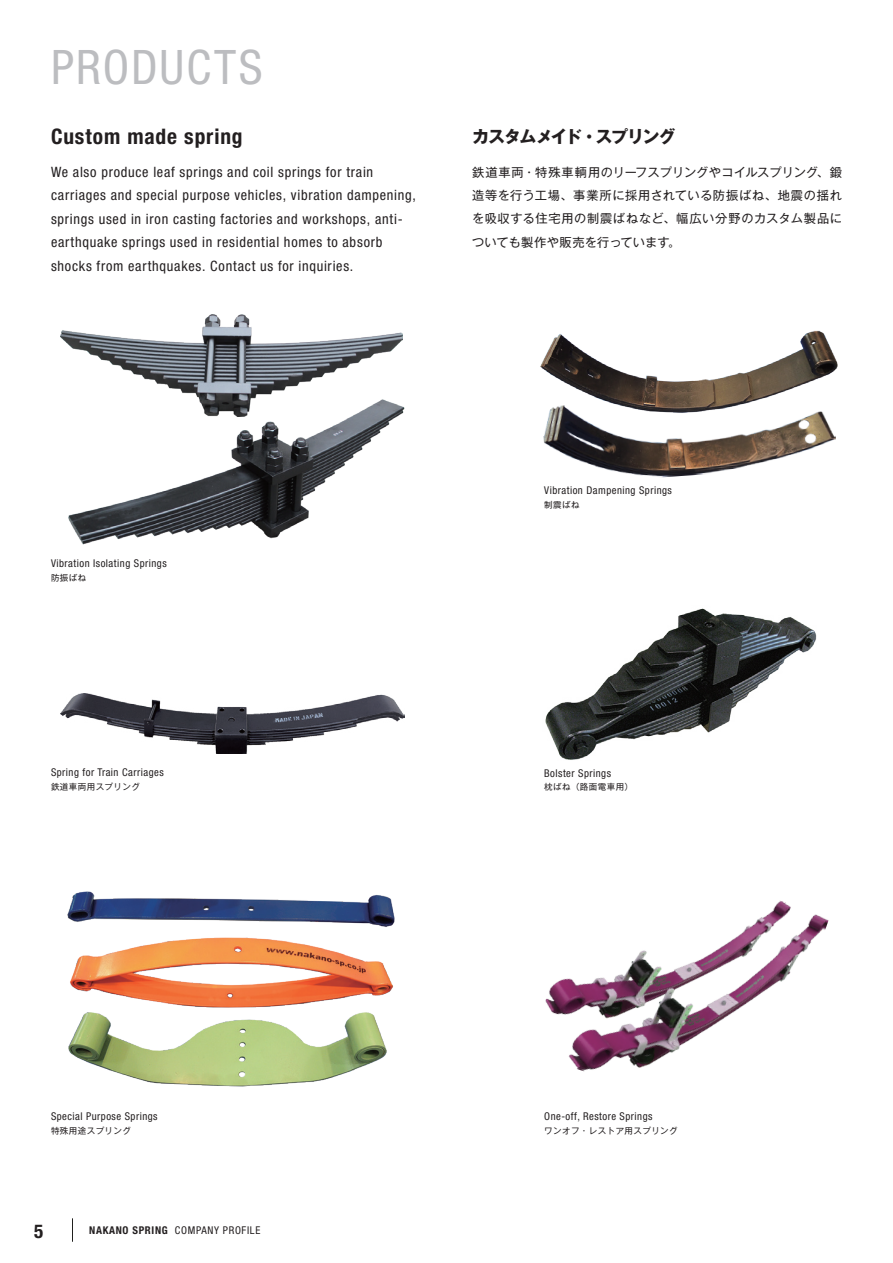
<style>
.page{position:relative;width:893px;height:1263px;background:#fff}
.page>*{position:absolute;margin:0;border:0;box-sizing:border-box;transform-origin:0 0}
.t1{font:condensed 47.55px "Helvetica Neue";letter-spacing:.045em;color:#bcbdc0}
.t2{font:700 condensed 21.45px "Helvetica Neue";letter-spacing:.04em;color:#231f20}
.t3{font:700 condensed 19.05px "Helvetica Neue";color:#231f20}
.t4{font:700 16.95px "Gothic MB101 Pr 6";letter-spacing:-.075em;color:#231f20}
.t5{font:condensed 14.25px/23.4px "Helvetica Neue";letter-spacing:.05em;color:#231f20}
.t6{font:12.15px/23.4px "Gothic MB101 Pr 6";letter-spacing:.035em;color:#231f20;text-align:justify}
.t7{font:condensed 10.65px "Helvetica Neue";letter-spacing:.045em;color:#231f20}
.t8{font:8.55px "Gothic MB101 Pr 6";letter-spacing:.05em;color:#231f20}
.s1{font-weight:700}
</style>
<div class="page">
<svg style="left:72px;top:1218px;width:1px;height:24px"></svg>
<img style="left:545px;top:608px;width:272px;height:152px">
<img style="left:540px;top:330px;width:298px;height:57px">
<img style="left:543px;top:387px;width:293px;height:91px">
<img style="left:68px;top:407px;width:337px;height:138px">
<img style="left:61px;top:315px;width:342px;height:101px">
<img style="left:68px;top:891px;width:327px;height:36px">
<img style="left:70px;top:937px;width:323px;height:71px">
<img style="left:68px;top:1012px;width:319px;height:75px">
<img style="left:61px;top:693px;width:343px;height:60px">
<img style="left:545px;top:901px;width:284px;height:171px">
<p class="t1" style="left:51px;top:40px;width:213px">PRODUCTS</p>
<p class="t2" style="left:51px;top:124px;width:193px">Custom made spring</p>
<p class="t5" style="left:51px;top:160px;width:366px">We also produce leaf springs and coil springs for train carriages and special purpose vehicles, vibration dampening, springs used in iron casting factories and workshops, anti&shy;earthquake springs used in residential homes to absorb shocks from earthquakes. Contact us for inquiries.</p>
<p class="t4" style="left:472px;top:122px;width:205px">カスタムメイド・スプリング</p>
<p class="t6" style="left:472px;top:159px;width:371px">鉄道車両・特殊車輌用のリーフスプリングやコイルスプリング、鍛造等を行う工場、事業所に採用されている防振ばね、地震の揺れを吸収する住宅用の制震ばねなど、幅広い分野のカスタム製品についても製作や販売を行っています。</p>
<p class="t7" style="left:51px;top:557px;width:117px">Vibration Isolating Springs</p>
<p class="t8" style="left:51px;top:570px;width:37px">防振ばね</p>
<p class="t7" style="left:51px;top:766px;width:114px">Spring for Train Carriages</p>
<p class="t8" style="left:51px;top:780px;width:90px">鉄道車両用スプリング</p>
<p class="t7" style="left:544px;top:484px;width:129px">Vibration Dampening Springs</p>
<p class="t8" style="left:544px;top:497px;width:37px">制震ばね</p>
<p class="t7" style="left:544px;top:767px;width:68px">Bolster Springs</p>
<p class="t8" style="left:544px;top:780px;width:90px">枕ばね（路面電車用）</p>
<p class="t7" style="left:51px;top:1110px;width:108px">Special Purpose Springs</p>
<p class="t8" style="left:51px;top:1123px;width:81px">特殊用途スプリング</p>
<h3 class="t3" style="left:34px;top:1219px;width:11px">5</h3>
<p class="t7" style="left:89px;top:1224px;width:173px"><span class="s1">NAKANO SPRING</span> COMPANY PROFILE</p>
<p class="t7" style="left:544px;top:1110px;width:110px">One-off, Restore Springs</p>
<p class="t8" style="left:544px;top:1123px;width:135px">ワンオフ・レストア用スプリング</p>
</div>
